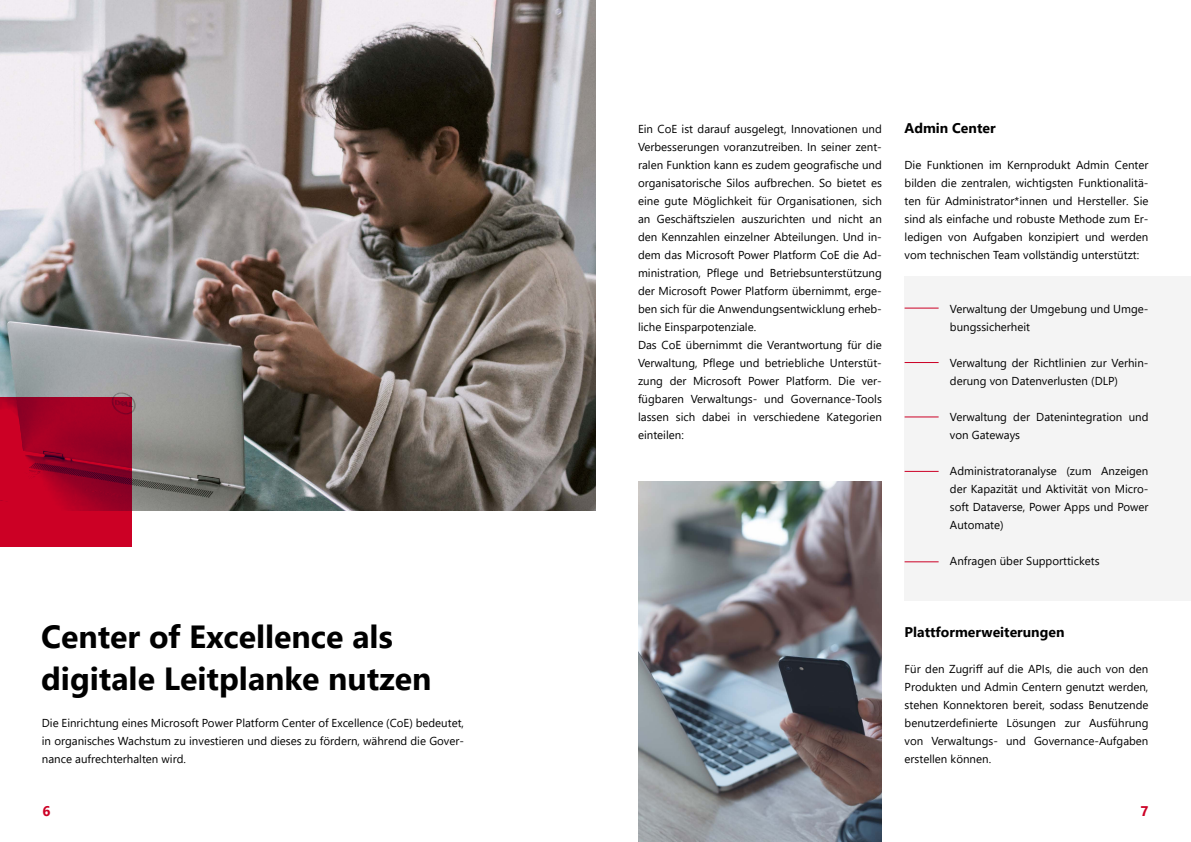
<style>
.page{position:relative;width:1191px;height:842px;background:#fff}
.page>*{position:absolute;margin:0;border:0;box-sizing:border-box;transform-origin:0 0}
.t1{font:700 32px/42px "Segoe UI";color:#000}
.t2{font:700 14px "Segoe UI";color:#000}
.t3{font:700 14px "Segoe UI";color:#cc0025}
.t4{font:11.5px/18px "Segoe UI";color:#000;text-align:justify}
</style>
<div class="page">
<img style="left:638px;top:482px;width:244px;height:360px">
<img style="left:0;top:0;width:595px;height:511px">
<svg style="left:0;top:397px;width:131px;height:150px;background:#ae0024"></svg>
<div style="left:904px;top:277px;width:287px;height:324px;background:#f4f4f4"></div>
<hr style="left:904px;top:308px;width:34px;height:1px;background:#cc0025">
<hr style="left:904px;top:362px;width:34px;height:1px;background:#cc0025">
<hr style="left:904px;top:416px;width:34px;height:1px;background:#cc0025">
<hr style="left:904px;top:471px;width:34px;height:1px;background:#cc0025">
<hr style="left:904px;top:561px;width:34px;height:1px;background:#cc0025">
<h1 class="t1" style="left:41px;top:613px;width:392px">Center of Excellence als digitale Leitplanke nutzen</h1>
<p class="t4" style="left:42px;top:712px;width:424px">Die Einrichtung eines Microsoft Power Platform Center of Excellence (CoE) bedeutet, in organisches Wachstum zu investieren und dieses zu fördern, während die Gover&shy;nance aufrechterhalten wird.</p>
<p class="t4" style="left:638px;top:118px;width:245px">Ein CoE ist darauf ausgelegt, Innovationen und</p>
<p class="t2" style="left:904px;top:114px;width:92px">Admin Center</p>
<p class="t4" style="left:638px;top:136px;width:245px;text-align:left">Verbesserungen voranzutreiben. In seiner zent&shy;ralen Funktion kann es zudem geografische und organisatorische Silos aufbrechen. So bietet es eine gute Möglichkeit für Organisationen, sich an Geschäftszielen auszurichten und nicht an den Kennzahlen einzelner Abteilungen. Und in&shy;dem das Microsoft Power Platform CoE die Ad&shy;ministration, Pflege und Betriebsunterstützung der Microsoft Power Platform übernimmt, erge&shy;ben sich für die Anwendungsentwicklung erheb&shy;liche Einsparpotenziale.<br>Das CoE übernimmt die Verantwortung für die Verwaltung, Pflege und betriebliche Unterstüt&shy;zung der Microsoft Power Platform. Die ver&shy;fügbaren Verwaltungs- und Governance-Tools lassen sich dabei in verschiedene Kategorien einteilen:</p>
<p class="t4" style="left:904px;top:154px;width:245px">Die Funktionen im Kernprodukt Admin Center bilden die zentralen, wichtigsten Funktionalitä&shy;ten für Administrator*innen und Hersteller. Sie sind als einfache und robuste Methode zum Er&shy;ledigen von Aufgaben konzipiert und werden vom technischen Team vollständig unterstützt:</p>
<p class="t4" style="left:950px;top:298px;width:200px">Verwaltung der Umgebung und Umge&shy;bungssicherheit</p>
<p class="t4" style="left:950px;top:352px;width:200px">Verwaltung der Richtlinien zur Verhin&shy;derung von Datenverlusten (DLP)</p>
<p class="t4" style="left:950px;top:406px;width:200px">Verwaltung der Datenintegration und von Gateways</p>
<p class="t4" style="left:950px;top:460px;width:200px">Administratoranalyse (zum Anzeigen der Kapazität und Aktivität von Micro&shy;soft Dataverse, Power Apps und Power Automate)</p>
<p class="t4" style="left:950px;top:550px;width:151px">Anfragen über Supporttickets</p>
<p class="t2" style="left:904px;top:618px;width:161px">Plattformerweiterungen</p>
<p class="t4" style="left:904px;top:658px;width:245px">Für den Zugriff auf die APIs, die auch von den Produkten und Admin Centern genutzt werden, stehen Konnektoren bereit, sodass Benutzende benutzerdefinierte Lösungen zur Ausführung von Verwaltungs- und Governance-Aufgaben erstellen können.</p>
<p class="t3" style="left:43px;top:798px;width:10px">6</p>
<p class="t3" style="left:1140px;top:798px;width:10px">7</p>
</div>
